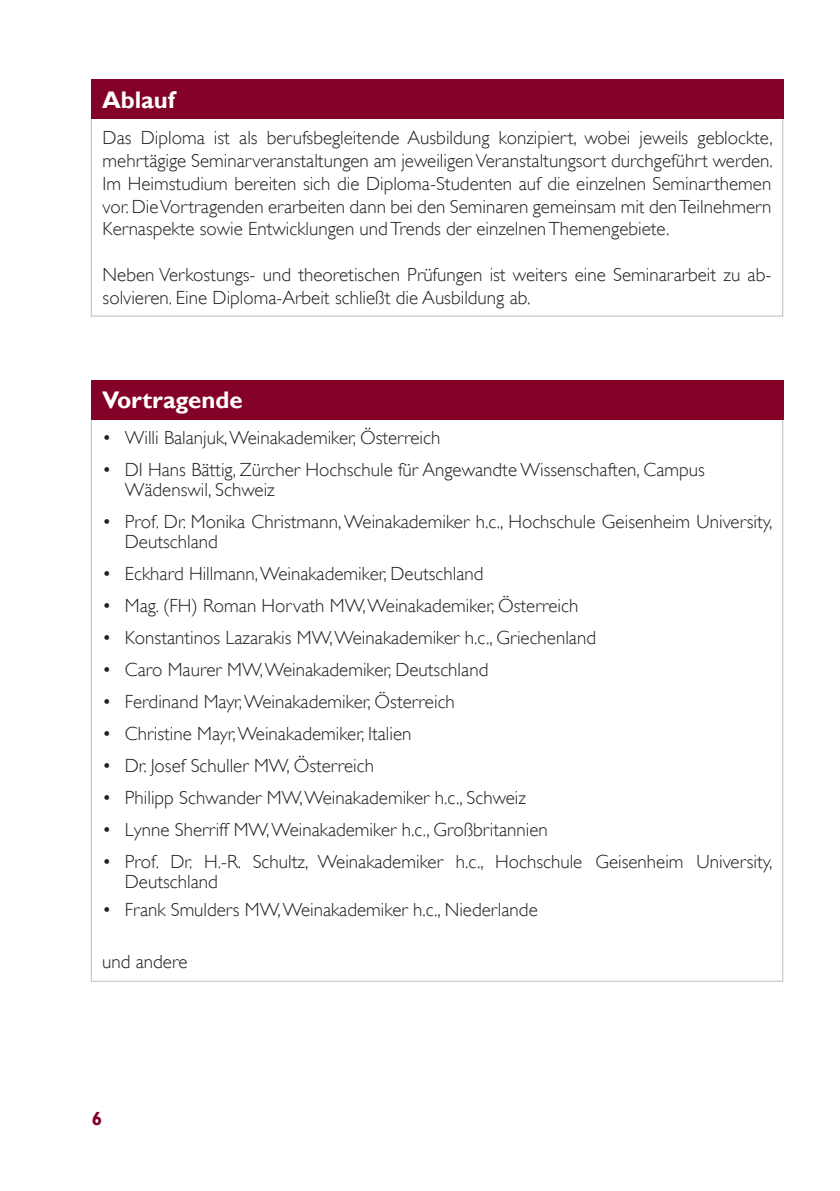
<style>
.page{position:relative;width:840px;height:1191px;background:#fff}
.page>*{position:absolute;margin:0;border:0;box-sizing:border-box;transform-origin:0 0}
.t1{font:700 24px "Gill Sans";color:#fff}
.t2{font:300 19px/22.8px "Gill Sans";color:#231f20}
.t3{font:700 19px "Gill Sans";color:#840128}
</style>
<div class="page">
<div style="left:91px;top:79px;width:691px;height:40px;background:#840128"></div>
<div style="left:91px;top:380px;width:691px;height:39px;background:#840128"></div>
<p class="t1" style="left:102px;top:85px;width:74px">Ablauf</p>
<p class="t2" style="left:103px;top:126px;width:671px;text-align:justify">Das Diploma ist als berufsbegleitende Ausbildung konzipiert, wobei jeweils geblockte, mehrtägige Seminarveranstaltungen am jeweiligen Veranstaltungsort durchgeführt werden.<br>Im Heimstudium bereiten sich die Diploma-Studenten auf die einzelnen Seminarthemen vor. Die Vortragenden erarbeiten dann bei den Seminaren gemeinsam mit den Teilnehmern Kernaspekte sowie Entwicklungen und Trends der einzelnen Themengebiete.</p>
<p class="t2" style="left:103px;top:263px;width:670px">Neben Verkostungs- und theoretischen Prüfungen ist weiters eine Seminararbeit zu ab&shy;solvieren. Eine Diploma-Arbeit schließt die Ausbildung ab.</p>
<p class="t1" style="left:102px;top:385px;width:142px">Vortragende</p>
<p class="t2" style="left:102px;top:426px;width:339px">• Willi Balanjuk, Weinakademiker, Österreich</p>
<p class="t2" style="left:125px;top:459px;width:581px;line-height:20px;text-indent:-23px">• DI Hans Bättig, Zürcher Hochschule für Angewandte Wissenschaften, Campus<br>Wädenswil, Schweiz</p>
<p class="t2" style="left:125px;top:511px;width:648px;line-height:20px;text-indent:-23px">• Prof. Dr. Monika Christmann, Weinakademiker h.c., Hochschule Geisenheim University,<br>Deutschland</p>
<p class="t2" style="left:102px;top:562px;width:382px">• Eckhard Hillmann, Weinakademiker, Deutschland</p>
<p class="t2" style="left:102px;top:594px;width:477px">• Mag. (FH) Roman Horvath MW, Weinakademiker, Österreich</p>
<p class="t2" style="left:102px;top:626px;width:495px">• Konstantinos Lazarakis MW, Weinakademiker h.c., Griechenland</p>
<p class="t2" style="left:102px;top:658px;width:387px">• Caro Maurer MW, Weinakademiker, Deutschland</p>
<p class="t2" style="left:102px;top:690px;width:354px">• Ferdinand Mayr, Weinakademiker, Österreich</p>
<p class="t2" style="left:102px;top:722px;width:311px">• Christine Mayr, Weinakademiker, Italien</p>
<p class="t2" style="left:102px;top:754px;width:273px">• Dr. Josef Schuller MW, Österreich</p>
<p class="t2" style="left:102px;top:786px;width:425px">• Philipp Schwander MW, Weinakademiker h.c., Schweiz</p>
<p class="t2" style="left:102px;top:818px;width:447px">• Lynne Sherriff MW, Weinakademiker h.c., Großbritannien</p>
<p class="t2" style="left:125px;top:851px;width:648px;line-height:20px;text-indent:-23px">• Prof. Dr. H.-R. Schultz, Weinakademiker h.c., Hochschule Geisenheim University,<br>Deutschland</p>
<p class="t2" style="left:102px;top:898px;width:437px">• Frank Smulders MW, Weinakademiker h.c., Niederlande</p>
<p class="t2" style="left:102px;top:950px;width:87px">und andere</p>
<p class="t3" style="left:92px;top:1106px;width:12px">6</p>
</div>
